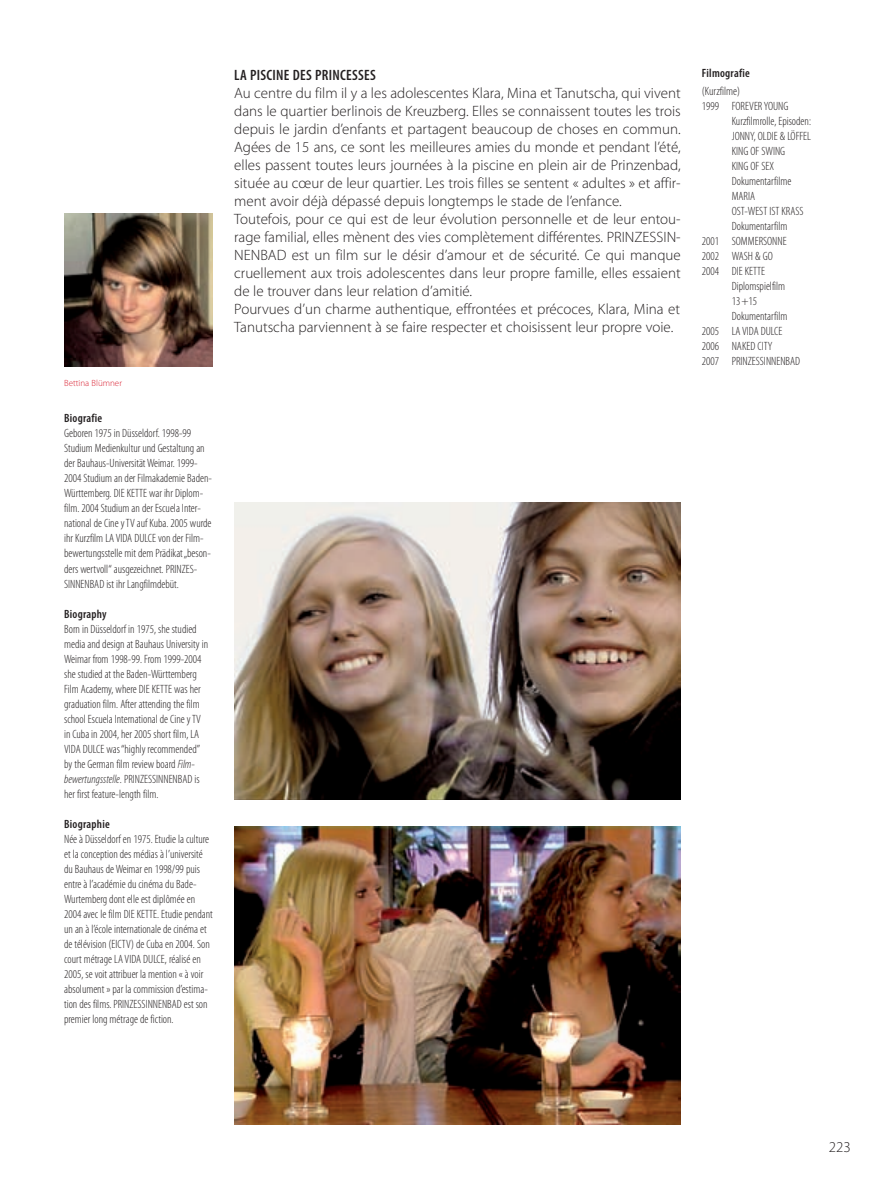
<style>
.page{position:relative;width:893px;height:1191px;background:#fff}
.page>*{position:absolute;margin:0;border:0;box-sizing:border-box;transform-origin:0 0}
.t1{font:300 15px/18px "Myriad Pro";color:#231f20}
.t2{font:600 condensed 15px "Myriad Pro";letter-spacing:.02em;color:#231f20}
.t3{font:300 condensed 12px/15px "Myriad Pro";color:#231f20}
.t4{font:600 condensed 12px "Myriad Pro";letter-spacing:.02em;color:#231f20}
.t5{font:300 9px "Myriad Pro";color:#da2031}
.s1{font-style:italic}
</style>
<div class="page">
<img style="left:64px;top:213px;width:149px;height:153px">
<img style="left:234px;top:826px;width:447px;height:298px">
<img style="left:234px;top:502px;width:447px;height:298px">
<p class="t5" style="left:64px;top:379px;width:59px">Bettina Blümner</p>
<p class="t4" style="left:64px;top:414px;width:40px">Biografie</p>
<p class="t3" style="left:64px;top:427px;width:149px">Geboren 1975 in Düsseldorf. 1998-99<br>Studium Medienkultur und Gestaltung an der Bauhaus-Universität Weimar. 1999- 2004 Studium an der Filmakademie Baden-Württemberg. DIE KETTE war ihr Diplom - film. 2004 Studium an der Escuela Inter - national de Cine y TV auf Kuba. 2005 wurde ihr Kurzfilm LA VIDA DULCE von der Film - bewertungsstelle mit dem Prädikat „beson&shy;ders wertvoll“ ausgezeichnet. PRINZES - SINNEN BAD ist ihr Langfilmdebüt.</p>
<p class="t4" style="left:64px;top:609px;width:44px">Biography</p>
<p class="t3" style="left:64px;top:622px;width:145px">Born in Düsseldorf in 1975, she studied media and design at Bauhaus University in Weimar from 1998-99. From 1999-2004 she studied at the Baden-Württemberg Film Academy, where DIE KETTE was her graduation film. After attending the film school Escuela International de Cine y TV in Cuba in 2004, her 2005 short film, LA VIDA DULCE was “highly recommended” by the German film review board <span class="s1">Film - bewer tungs stelle</span>. PRINZESSINNENBAD is her first feature-length film.</p>
<p class="t4" style="left:64px;top:819px;width:47px">Biographie</p>
<p class="t3" style="left:64px;top:832px;width:150px">Née à Düsseldorf en 1975. Etudie la culture et la conception des médias à l’université du Bauhaus de Weimar en 1998/99 puis entre à l’académie du cinéma du Bade-Wurtemberg dont elle est diplômée en 2004 avec le film DIE KETTE. Etudie pendant un an à l’école internationale de cinéma et de télévision (EICTV) de Cuba en 2004. Son court métrage LA VIDA DULCE, réalisé en 2005, se voit attribuer la mention « à voir absolument » par la commission d’estima&shy;tion des films. PRINZESSINNENBAD est son premier long métrage de fiction.</p>
<p class="t2" style="left:234px;top:69px;width:143px">LA PISCINE DES PRINCESSES</p>
<p class="t1" style="left:234px;top:85px;width:448px">Au centre du film il y a les adolescentes Klara, Mina et Tanutscha, qui vivent dans le quartier berlinois de Kreuzberg. Elles se connaissent toutes les trois depuis le jardin d’enfants et partagent beaucoup de choses en commun.<br>Agées de 15 ans, ce sont les meilleures amies du monde et pendant l’été, elles passent toutes leurs journées à la piscine en plein air de Prinzenbad, située au cœur de leur quartier. Les trois filles se sentent « adultes » et affir&shy;ment avoir déjà dépassé depuis longtemps le stade de l’enfance.<br>Toutefois, pour ce qui est de leur évolution personnelle et de leur entou&shy;rage familial, elles mènent des vies complètement différentes. PRINZESSIN-NENBAD est un film sur le désir d’amour et de sécurité. Ce qui manque cruellement aux trois adolescentes dans leur propre famille, elles essaient de le trouver dans leur relation d’amitié.<br>Pourvues d’un charme authentique, effrontées et précoces, Klara, Mina et Tanutscha parviennent à se faire respecter et choisissent leur propre voie.</p>
<p class="t4" style="left:702px;top:69px;width:49px">Filmografie</p>
<p class="t3" style="left:702px;top:85px;width:40px">(Kurzfilme)</p>
<p class="t3" style="left:702px;top:100px;width:88px">1999 FOREVER YOUNG</p>
<p class="t3" style="left:732px;top:115px;width:81px">Kurzfilmrolle, Episoden:</p>
<p class="t3" style="left:732px;top:130px;width:81px">JONNY, OLDIE &amp; LÖFFEL</p>
<p class="t3" style="left:732px;top:145px;width:55px">KING OF SWING</p>
<p class="t3" style="left:732px;top:160px;width:44px">KING OF SEX</p>
<p class="t3" style="left:732px;top:175px;width:61px">Dokumentarfilme</p>
<p class="t3" style="left:732px;top:190px;width:25px">MARIA</p>
<p class="t3" style="left:732px;top:205px;width:73px">OST-WEST IST KRASS</p>
<p class="t3" style="left:732px;top:220px;width:57px">Dokumentarfilm</p>
<p class="t3" style="left:702px;top:235px;width:86px">2001 SOMMERSONNE</p>
<p class="t3" style="left:702px;top:250px;width:72px">2002 WASH &amp; GO</p>
<p class="t3" style="left:702px;top:265px;width:65px">2004 DIE KETTE</p>
<p class="t3" style="left:732px;top:280px;width:55px">Diplomspielfilm</p>
<p class="t3" style="left:732px;top:295px;width:27px">13 +15</p>
<p class="t3" style="left:732px;top:310px;width:57px">Dokumentarfilm</p>
<p class="t3" style="left:702px;top:325px;width:82px">2005 LA VIDA DULCE</p>
<p class="t3" style="left:702px;top:340px;width:72px">2006 NAKED CITY</p>
<p class="t3" style="left:702px;top:355px;width:100px">2007 PRINZESSINNENBAD</p>
<p class="t1" style="left:829px;top:1139px;width:23px">223</p>
</div>
